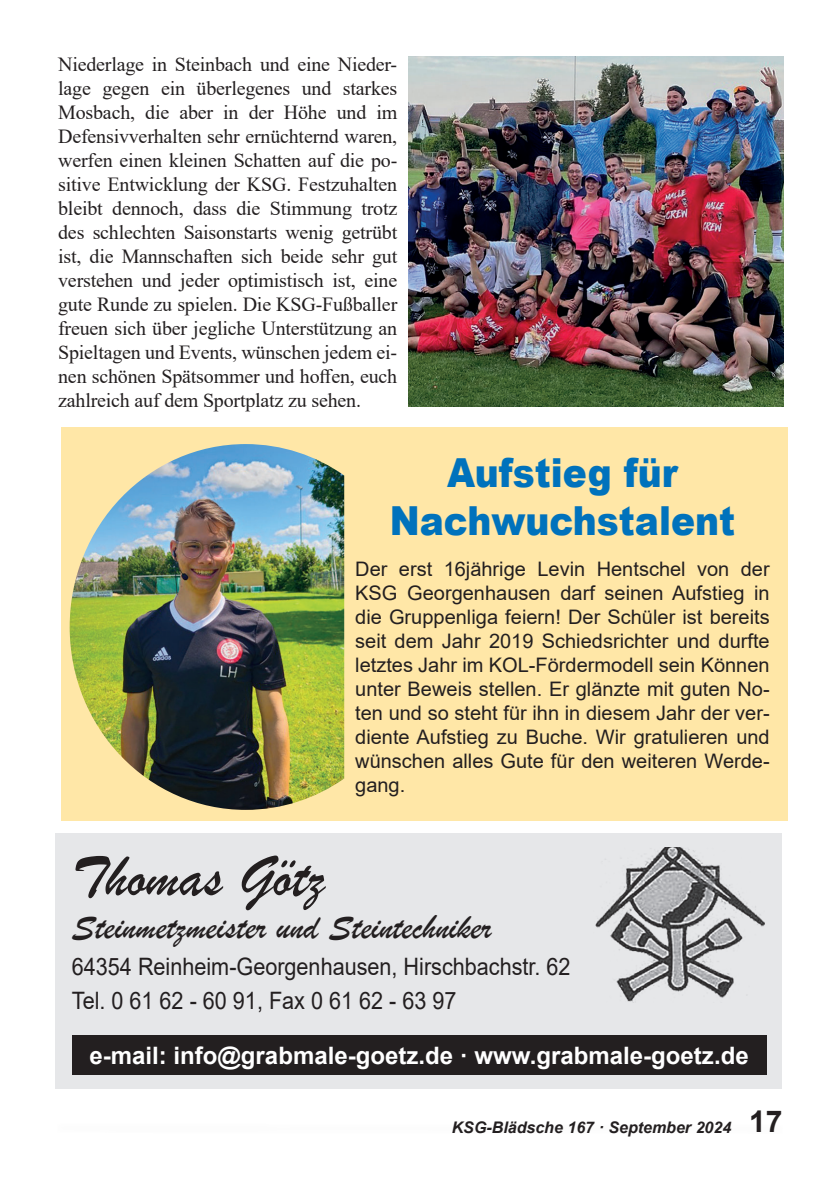
<style>
.page{position:relative;width:840px;height:1191px;background:#fff}
.page>*{position:absolute;margin:0;border:0;box-sizing:border-box;transform-origin:0 0}
.t1{font:60px "Brush Script";color:#231f20}
.t2{font:900 40px/48px "Arial";color:#0072bc;text-align:center;scale:.9 1}
.t3{font:36px "Brush Script";color:#231f20}
.t4{font:24px/34.4px "Arial";color:#231f20;scale:.9 1}
.t5{font:700 24px "Arial";color:#fff}
.t6{font:20px/24px "Times New Roman";letter-spacing:-.01em;color:#231f20;text-align:justify}
.t7{font:20px/24px "Arial";color:#231f20;text-align:justify}
.t8{font:italic 700 16px "Arial";color:#231f20}
.s1{font-style:normal;font-size:30px}
</style>
<div class="page">
<img style="left:408px;top:57px;width:374px;height:350px">
<div style="left:55px;top:833px;width:726px;height:256px;background:#e6e7e9"></div>
<div style="left:72px;top:1035px;width:693px;height:39px;background:#231f20"></div>
<img style="left:595px;top:848px;width:170px;height:154px">
<div style="left:61px;top:427px;width:726px;height:393px;background:#ffe7a7"></div>
<img style="left:70px;top:444px;width:274px;height:366px">
<p class="t6" style="left:58px;top:54px;width:340px">Niederlage in Steinbach und eine Nieder&shy;lage gegen ein überlegenes und starkes Mosbach, die aber in der Höhe und im Defensivverhalten sehr ernüchternd waren, werfen einen kleinen Schatten auf die po&shy;sitive Entwicklung der KSG. Festzuhalten bleibt dennoch, dass die Stimmung trotz des schlechten Saisonstarts wenig getrübt ist, die Mannschaften sich beide sehr gut verstehen und jeder optimistisch ist, eine gute Runde zu spielen. Die KSG-Fußballer freuen sich über jegliche Unterstützung an Spieltagen und Events, wünschen jedem ei&shy;nen schönen Spätsommer und hoffen, euch zahlreich auf dem Sportplatz zu sehen.</p>
<h2 class="t2" style="left:389px;top:452px;width:385px">Aufstieg für<br>Nachwuchstalent</h2>
<p class="t7" style="left:355px;top:558px;width:416px">Der erst 16jährige Levin Hentschel von der KSG Georgenhausen darf seinen Aufstieg in die Gruppenliga feiern! Der Schüler ist bereits seit dem Jahr 2019 Schiedsrichter und durfte letztes Jahr im KOL-Fördermodell sein Können unter Beweis stellen. Er glänzte mit guten No&shy;ten und so steht für ihn in diesem Jahr der ver&shy;diente Aufstieg zu Buche. Wir gratulieren und wünschen alles Gute für den weiteren Werde&shy;gang.</p>
<h1 class="t1" style="left:72px;top:855px;width:254px">Thomas Götz</h1>
<h3 class="t3" style="left:72px;top:914px;width:421px">Steinmetzmeister und Steintechniker</h3>
<p class="t4" style="left:72px;top:951px;width:555px">64354 Reinheim-Georgenhausen, Hirschbachstr. 62<br>Tel. 0 61 62 - 60 91, Fax 0 61 62 - 63 97</p>
<p class="t5" style="left:89px;top:1046px;width:660px">e-mail: info@grabmale-goetz.de · www.grabmale-goetz.de</p>
<p class="t8" style="left:451px;top:1121px;width:332px">KSG-Blädsche 167 · September 2024 <span class="s1">17</span></p>
</div>
